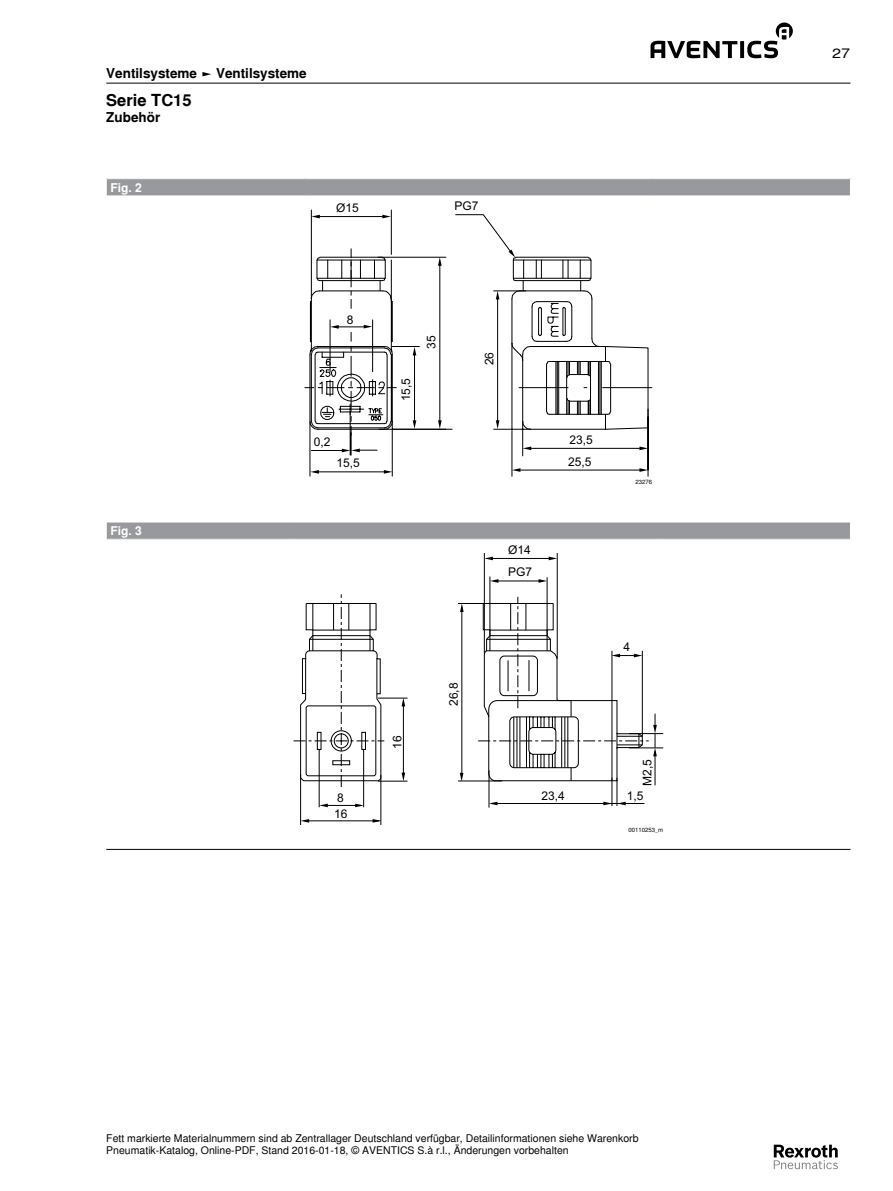
<style>
.page{position:relative;width:893px;height:1191px;background:#fff}
.page>*{position:absolute;margin:0;border:0;box-sizing:border-box;transform-origin:0 0}
.t1{font:700 16.5px "Nimbus Sans Global";color:#000}
.t2{font:700 13.5px "Nimbus Sans Global";color:#000}
.t3{font:13.5px "Nimbus Sans Global";color:#000;scale:1.2 1}
.t4{font:12px/21.8px "Arial";color:#000}
.t5{font:700 12px "Nimbus Sans Global";color:#fff}
.t6{font:10.5px/12.6px "Nimbus Sans Global";color:#000}
.t7{font:6px "Nimbus Sans Global";color:#000}
</style>
<div class="page">
<svg style="left:650px;top:23px;width:143px;height:35px"></svg>
<svg style="left:774px;top:1144px;width:64px;height:25px"></svg>
<hr style="left:106px;top:83px;width:744px;height:1px;background:#000">
<div style="left:106px;top:179px;width:744px;height:17px;background:#97999c"></div>
<svg style="left:106px;top:179px;width:1px;height:17px"></svg>
<hr style="left:522px;top:421px;width:1px;height:35px;background:#000">
<hr style="left:531px;top:448px;width:108px;height:1px;background:#000">
<hr style="left:512px;top:343px;width:1px;height:133px;background:#000">
<hr style="left:648px;top:409px;width:1px;height:67px;background:#000">
<hr style="left:520px;top:470px;width:121px;height:1px;background:#000">
<hr style="left:392px;top:421px;width:1px;height:55px;background:#000">
<hr style="left:310px;top:422px;width:1px;height:54px;background:#000">
<hr style="left:318px;top:471px;width:66px;height:1px;background:#000">
<svg style="left:311px;top:210px;width:201px;height:245px"></svg>
<svg style="left:438px;top:257px;width:4px;height:9px"></svg>
<svg style="left:438px;top:420px;width:4px;height:9px"></svg>
<svg style="left:496px;top:420px;width:3px;height:9px"></svg>
<svg style="left:523px;top:446px;width:8px;height:4px"></svg>
<svg style="left:639px;top:446px;width:9px;height:4px"></svg>
<svg style="left:639px;top:468px;width:9px;height:4px"></svg>
<svg style="left:512px;top:468px;width:8px;height:4px"></svg>
<svg style="left:382px;top:215px;width:9px;height:3px"></svg>
<svg style="left:384px;top:470px;width:8px;height:4px"></svg>
<svg style="left:311px;top:215px;width:9px;height:3px"></svg>
<svg style="left:342px;top:448px;width:18px;height:4px"></svg>
<svg style="left:310px;top:470px;width:9px;height:4px"></svg>
<svg style="left:305px;top:249px;width:114px;height:186px"></svg>
<svg style="left:496px;top:291px;width:3px;height:8px"></svg>
<svg style="left:509px;top:250px;width:143px;height:180px"></svg>
<div style="left:106px;top:522px;width:744px;height:17px;background:#97999c"></div>
<hr style="left:106px;top:522px;width:188px;height:1px;background:#fff">
<svg style="left:106px;top:522px;width:1px;height:17px"></svg>
<hr style="left:294px;top:522px;width:369px;height:1px;background:#fff">
<hr style="left:663px;top:522px;width:187px;height:1px;background:#fff">
<hr style="left:306px;top:820px;width:74px;height:1px;background:#000">
<svg style="left:373px;top:819px;width:8px;height:3px"></svg>
<svg style="left:301px;top:819px;width:8px;height:3px"></svg>
<hr style="left:300px;top:774px;width:1px;height:51px;background:#000">
<hr style="left:381px;top:775px;width:1px;height:50px;background:#000">
<hr style="left:629px;top:747px;width:34px;height:1px;background:#000">
<hr style="left:629px;top:733px;width:34px;height:1px;background:#000">
<hr style="left:491px;top:558px;width:59px;height:1px;background:#000">
<svg style="left:485px;top:556px;width:8px;height:4px"></svg>
<svg style="left:549px;top:556px;width:8px;height:4px"></svg>
<hr style="left:557px;top:553px;width:1px;height:106px;background:#000">
<svg style="left:294px;top:576px;width:363px;height:231px"></svg>
<hr style="left:484px;top:553px;width:1px;height:101px;background:#000">
<hr style="left:642px;top:651px;width:1px;height:85px;background:#000">
<hr style="left:106px;top:849px;width:744px;height:1px;background:#000">
<p class="t2" style="left:106px;top:63px;width:202px">Ventilsysteme ► Ventilsysteme</p>
<h1 class="t1" style="left:106px;top:87px;width:87px">Serie TC15</h1>
<p class="t2" style="left:106px;top:107px;width:56px">Zubehör</p>
<p class="t5" style="left:111px;top:178px;width:33px">Fig. 2</p>
<p class="t5" style="left:111px;top:521px;width:33px">Fig. 3</p>
<p class="t4" style="left:336px;top:197px;width:24px">Ø15</p>
<p class="t4" style="left:454px;top:195px;width:26px">PG7</p>
<p class="t4" style="left:347px;top:309px;width:8px">8</p>
<p class="t4" style="left:314px;top:431px;width:18px">0,2</p>
<p class="t4" style="left:337px;top:452px;width:25px">15,5</p>
<p class="t4" style="left:337px;top:787px;width:8px">8</p>
<p class="t4" style="left:334px;top:803px;width:15px">16</p>
<p class="t4" style="left:395px;top:401px;width:25px;rotate:-90deg">15,5</p>
<p class="t4" style="left:420px;top:349px;width:15px;rotate:-90deg">35</p>
<p class="t4" style="left:479px;top:365px;width:15px;rotate:-90deg">26</p>
<p class="t4" style="left:508px;top:538px;width:26px;line-height:22.6px">Ø14<br>PG7</p>
<p class="t4" style="left:568px;top:429px;width:26px">23,5<br>25,5</p>
<p class="t7" style="left:635px;top:477px;width:18px">23276</p>
<p class="t4" style="left:387px;top:749px;width:15px;rotate:-90deg">16</p>
<p class="t4" style="left:443px;top:706px;width:25px;rotate:-90deg">26,8</p>
<p class="t4" style="left:623px;top:636px;width:8px">4</p>
<p class="t4" style="left:636px;top:786px;width:28px;rotate:-90deg">M2,5</p>
<p class="t4" style="left:541px;top:784px;width:25px">23,4</p>
<p class="t4" style="left:627px;top:784px;width:18px">1,5</p>
<p class="t7" style="left:628px;top:825px;width:36px">00110253_m</p>
<p class="t6" style="left:106px;top:1131px;width:534px">Fett markierte Materialnummern sind ab Zentrallager Deutschland verfügbar, Detailinformationen siehe Warenkorb<br>Pneumatik-Katalog, Online-PDF, Stand 2016-01-18, © AVENTICS S.à r.l., Änderungen vorbehalten</p>
<p class="t3" style="left:832px;top:43px;width:17px">27</p>
</div>
